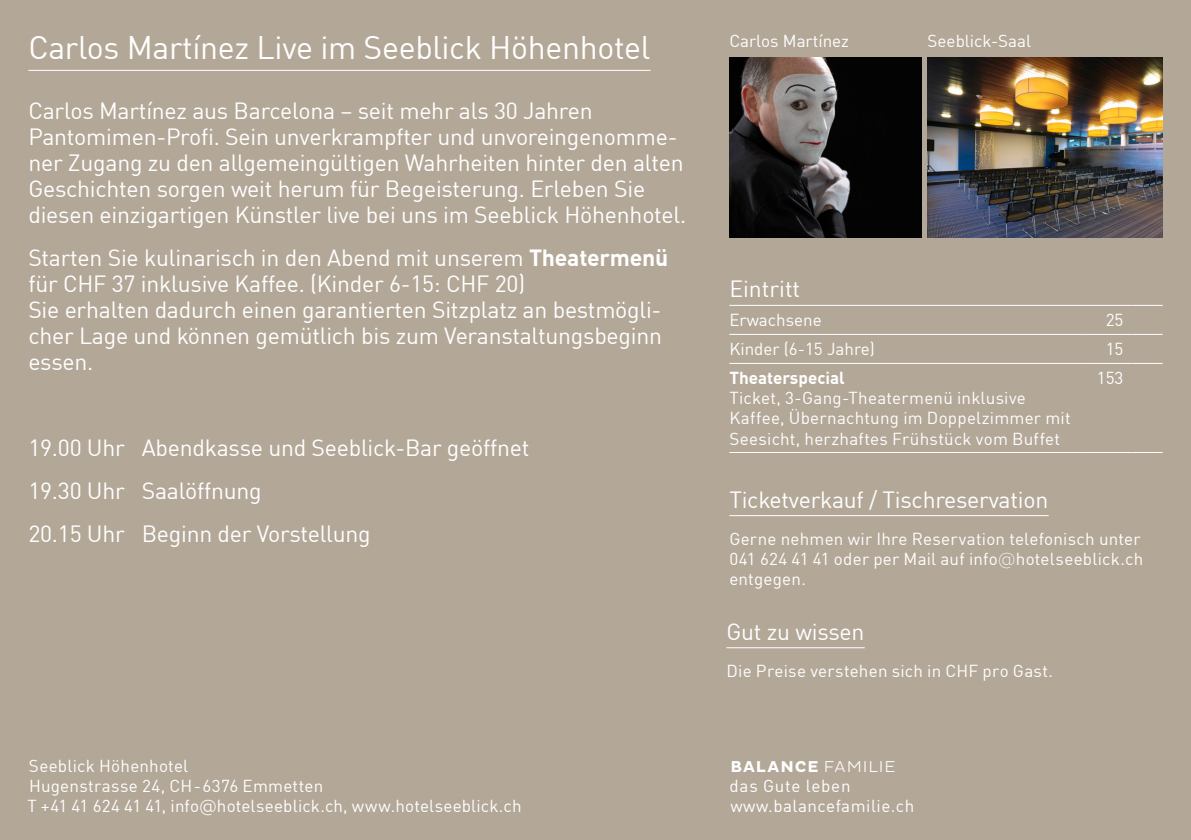
<style>
.page{position:relative;width:1191px;height:840px;background:#fff}
.page>*{position:absolute;margin:0;border:0;box-sizing:border-box;transform-origin:0 0}
.t1{font:32px "DIN Offc";letter-spacing:-.01em;color:#fff}
.t2{font:23px/26px "DIN Offc";letter-spacing:-.01em;color:#fff}
.t3{font:17px/20px "DIN Offc";letter-spacing:.01em;color:#fff}
.t4{font:17px "DIN Offc";letter-spacing:.03em;color:#fff}
.t5{font:700 17px "DIN Offc";color:#fff}
.t6{font:17px "DIN Offc";letter-spacing:.045em;color:#fff}
.t7{font:700 16px "Pluto";letter-spacing:.065em;color:#fff}
.s1{font-weight:700}
.s2{font-family:"Pluto";font-weight:300}
.s3{font-family:"Pluto";font-weight:200}
.s4{font-weight:300}
</style>
<div class="page">
<div style="left:0;top:0;width:1191px;height:839px;background:#b3a797"></div>
<hr style="left:28px;top:70px;width:622px;height:1px;background:#fff">
<img style="left:927px;top:58px;width:235px;height:179px">
<img style="left:729px;top:58px;width:193px;height:179px">
<hr style="left:726px;top:647px;width:138px;height:1px;background:#fff">
<hr style="left:729px;top:305px;width:352px;height:1px;background:#fff">
<hr style="left:1081px;top:305px;width:50px;height:1px;background:#fff">
<hr style="left:1131px;top:305px;width:31px;height:1px;background:#fff">
<hr style="left:729px;top:334px;width:352px;height:1px;background:#fff">
<hr style="left:1081px;top:334px;width:50px;height:1px;background:#fff">
<hr style="left:1131px;top:334px;width:31px;height:1px;background:#fff">
<hr style="left:729px;top:363px;width:352px;height:1px;background:#fff">
<hr style="left:1081px;top:363px;width:50px;height:1px;background:#fff">
<hr style="left:1131px;top:363px;width:31px;height:1px;background:#fff">
<hr style="left:729px;top:452px;width:352px;height:1px;background:#fff">
<hr style="left:1081px;top:452px;width:50px;height:1px;background:#fff">
<hr style="left:1131px;top:452px;width:31px;height:1px;background:#fff">
<hr style="left:729px;top:515px;width:319px;height:1px;background:#fff">
<p class="t1" style="left:28px;top:27px;width:623px">Carlos Martínez Live im Seeblick Höhenhotel</p>
<p class="t2" style="left:28px;top:97px;width:659px">Carlos Martínez aus Barcelona – seit mehr als 30 Jahren Pantomimen-Profi. Sein unverkrampfter und unvoreingenomme&shy;ner Zugang zu den allgemeingültigen Wahrheiten hinter den alten Geschichten sorgen weit herum für Begeisterung. Erleben Sie diesen einzigartigen Künstler live bei uns im Seeblick Höhenhotel.</p>
<p class="t2" style="left:28px;top:244px;width:641px">Starten Sie kulinarisch in den Abend mit unserem <span class="s1">Theatermenü </span>für CHF 37 inklusive Kaffee. (Kinder 6-15: CHF 20)<br>Sie erhalten dadurch einen garantierten Sitzplatz an bestmögli&shy;cher Lage und können gemütlich bis zum Veranstaltungsbeginn essen.</p>
<p class="t2" style="left:28px;top:434px;width:502px">19.00 Uhr Abendkasse und Seeblick-Bar geöffnet</p>
<p class="t2" style="left:28px;top:477px;width:235px">19.30 Uhr Saalöffnung</p>
<p class="t2" style="left:28px;top:520px;width:344px">20.15 Uhr Beginn der Vorstellung</p>
<p class="t3" style="left:29px;top:754px;width:161px">Seeblick Höhenhotel</p>
<p class="t3" style="left:29px;top:774px;width:296px">Hugenstrasse 24, CH-6376 Emmetten</p>
<p class="t3" style="left:27px;top:794px;width:496px">T +41 41 624 41 41, info<span class="s2">@</span>hotelseeblick.ch, www.hotelseeblick.ch</p>
<p class="t3" style="left:729px;top:31px;width:121px">Carlos Martínez</p>
<p class="t3" style="left:927px;top:31px;width:105px">Seeblick-Saal</p>
<p class="t2" style="left:729px;top:275px;width:72px">Eintritt</p>
<p class="t3" style="left:729px;top:310px;width:94px">Erwachsene</p>
<p class="t3" style="left:1105px;top:310px;width:19px">25</p>
<p class="t3" style="left:729px;top:339px;width:147px">Kinder (6-15 Jahre)</p>
<p class="t3" style="left:1105px;top:339px;width:19px">15</p>
<p class="t5" style="left:729px;top:367px;width:117px">Theaterspecial</p>
<p class="t3" style="left:729px;top:388px;width:343px">Ticket, 3-Gang-Theatermenü inklusive<br>Kaffee, Übernachtung im Doppelzimmer mit<br>Seesicht, herzhaftes Frühstück vom Buffet</p>
<p class="t3" style="left:1096px;top:368px;width:28px">153</p>
<p class="t2" style="left:729px;top:485px;width:320px">Ticketverkauf / Tischreservation</p>
<p class="t3" style="left:729px;top:528px;width:415px">Gerne nehmen wir Ihre Reservation telefonisch unter<br>041 624 41 41 oder per Mail auf info<span class="s3">@</span>hotelseeblick.ch entgegen.</p>
<p class="t2" style="left:726px;top:617px;width:139px">Gut zu wissen</p>
<p class="t3" style="left:726px;top:660px;width:328px">Die Preise verstehen sich in CHF pro Gast.</p>
<p class="t7" style="left:730px;top:756px;width:167px">BALANCE <span class="s4">FAMILIE</span></p>
<p class="t6" style="left:729px;top:774px;width:122px">das Gute leben</p>
<p class="t4" style="left:730px;top:794px;width:185px">www.balancefamilie.ch</p>
</div>
